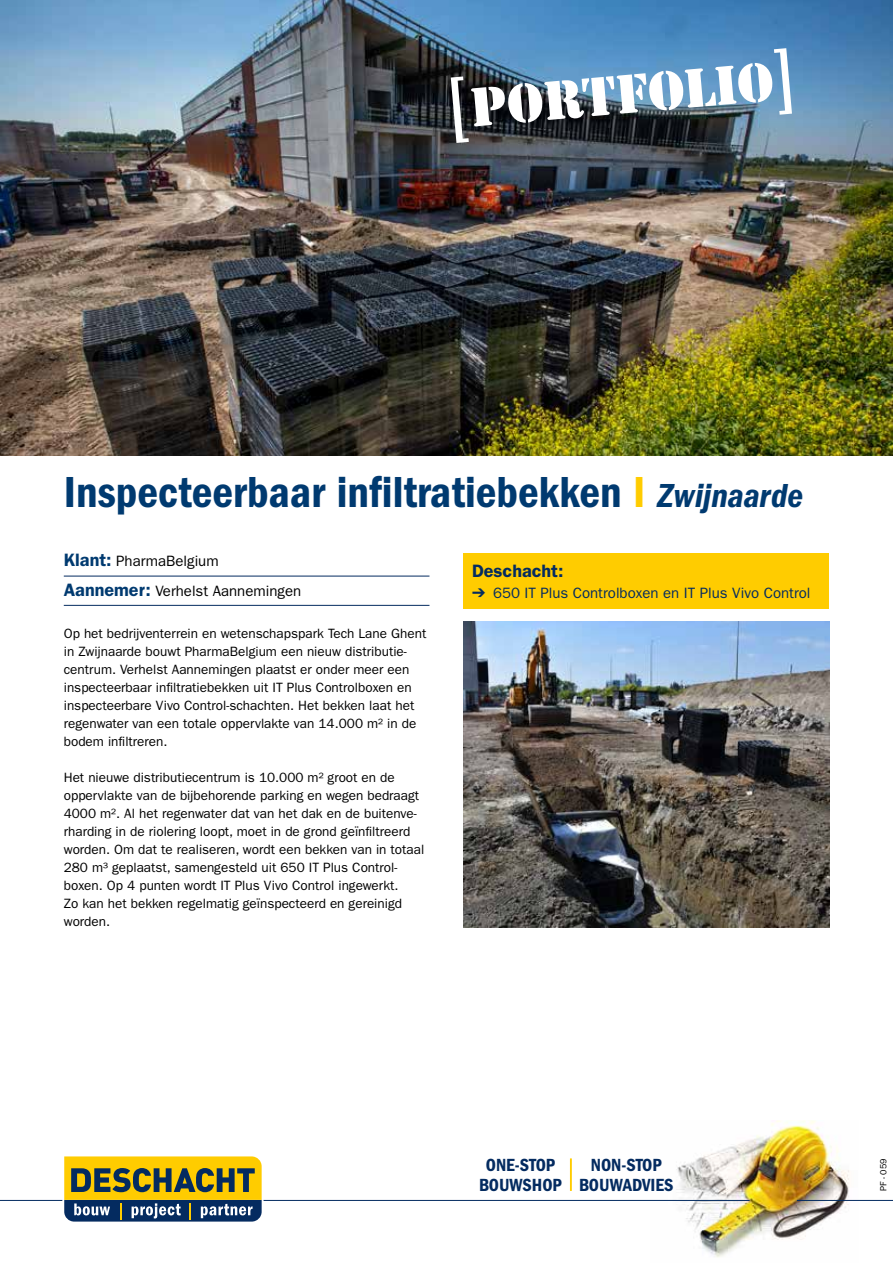
<style>
.page{position:relative;width:893px;height:1263px;background:#fff}
.page>*{position:absolute;margin:0;border:0;box-sizing:border-box;transform-origin:0 0}
.t1{font:51px "Stencil Std";color:#fff}
.t2{font:45px "ITC Franklin Gothic Std Dm Cd";color:#003a70}
.t3{font:18.15px/19.5px "ITC Franklin Gothic Std Dm Cd";color:#042b60;text-align:center}
.t4{font:600 18px "ITC Franklin Gothic Std";color:#042b60}
.t5{font:15px/30px "ITC Franklin Gothic Std";color:#000}
.t6{font:15px "ITC Franklin Gothic Std";color:#042b60}
.t7{font:13.5px/18px "ITC Franklin Gothic Std";color:#000}
.t8{font:9px "ITC Franklin Gothic Std";color:#000}
.s1{color:#fc0}
.s2{font-family:"ITC Franklin Gothic Std Dm Cd It";font-size:34.5px}
.s3{font-weight:600;font-size:18px;color:#003a70}
</style>
<div class="page">
<img style="left:0;top:0;width:893px;height:456px">
<div style="left:463px;top:553px;width:366px;height:56px;background:#fc0"></div>
<svg style="left:451px;top:76px;width:18px;height:67px"></svg>
<svg style="left:774px;top:48px;width:18px;height:67px"></svg>
<hr style="left:64px;top:576px;width:365px;height:1px;background:#042b60">
<hr style="left:64px;top:605px;width:365px;height:1px;background:#042b60">
<img style="left:651px;top:1120px;width:207px;height:138px">
<hr style="left:570px;top:1158px;width:2px;height:33px;background:#fc0">
<hr style="left:797px;top:1200px;width:96px;height:1px;background:#042b60">
<hr style="left:0;top:1200px;width:750px;height:1px;background:#042b60">
<svg style="left:62px;top:1156px;width:202px;height:66px;background:#908942"></svg>
<img style="left:463px;top:621px;width:366px;height:306px">
<h1 class="t1" style="left:468px;top:75px;width:305px;rotate:-5deg">PORTFOLIO</h1>
<h2 class="t2" style="left:64px;top:466px;width:741px">Inspecteerbaar infiltratiebekken <span class="s1">I</span> <span class="s2">Zwijnaarde</span></h2>
<p class="t5" style="left:64px;top:546px;width:239px"><span class="s3">Klant:</span> PharmaBelgium<br><span class="s3">Aannemer:</span> Verhelst Aannemingen</p>
<p class="t7" style="left:64px;top:624px;width:364px">Op het bedrijventerrein en wetenschapspark Tech Lane Ghent in Zwijnaarde bouwt PharmaBelgium een nieuw distributie&shy;centrum. Verhelst Aannemingen plaatst er onder meer een inspecteerbaar infiltratiebekken uit IT Plus Controlboxen en inspecteerbare Vivo Control-schachten. Het bekken laat het regenwater van een totale oppervlakte van 14.000 m² in de bodem infiltreren.</p>
<p class="t7" style="left:64px;top:768px;width:362px">Het nieuwe distributiecentrum is 10.000 m² groot en de oppervlakte van de bijbehorende parking en wegen bedraagt 4000 m². Al het regenwater dat van het dak en de buitenve&shy;rharding in de riolering loopt, moet in de grond geïnfiltreerd worden. Om dat te realiseren, wordt een bekken van in totaal 280 m³ geplaatst, samengesteld uit 650 IT Plus Control&shy;boxen. Op 4 punten wordt IT Plus Vivo Control ingewerkt.<br>Zo kan het bekken regelmatig geïnspecteerd en gereinigd worden.</p>
<h3 class="t4" style="left:472px;top:560px;width:93px">Deschacht:</h3>
<p class="t6" style="left:472px;top:584px;width:340px">➔ 650 IT Plus Controlboxen en IT Plus Vivo Control</p>
<h3 class="t3" style="left:479px;top:1155px;width:84px">ONE-STOP<br>BOUWSHOP</h3>
<h3 class="t3" style="left:579px;top:1155px;width:96px">NON-STOP<br>BOUWADVIES</h3>
<p class="t8" style="left:878px;top:1191px;width:34px;rotate:-90deg">PF - 059</p>
</div>
